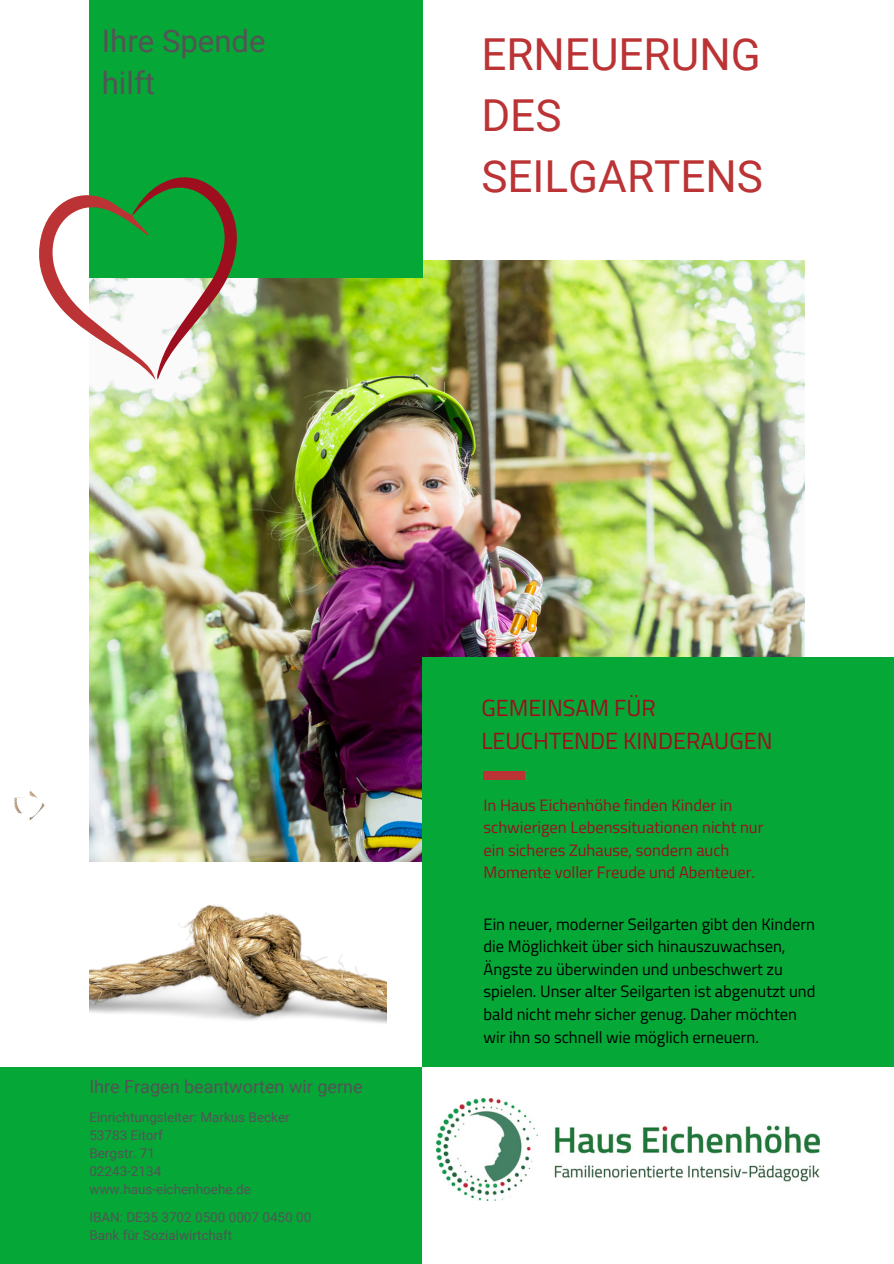
<style>
.page{position:relative;width:894px;height:1264px;background:#fff}
.page>*{position:absolute;margin:0;border:0;box-sizing:border-box;transform-origin:0 0}
.t1{font:44.1px/60.9px "Roboto";color:#bb3334}
.t2{font:31.05px/42.8px "Roboto";color:#545454}
.t3{font:23.4px/32.7px "Titillium Web";color:#9d0e1f}
.t4{font:18px "Roboto";color:#545454}
.t5{font:16.5px/22.5px "Titillium Web";color:#000}
.t6{font:16.5px/22.5px "Titillium Web";color:#9d0e1f}
.t7{font:13.5px "Roboto";color:#545454}
</style>
<div class="page">
<img style="left:89px;top:261px;width:715px;height:600px">
<div style="left:422px;top:657px;width:471px;height:410px;background:#05a737"></div>
<div style="left:89px;top:0;width:333px;height:277px;background:#05a737"></div>
<div style="left:0;top:1067px;width:422px;height:196px;background:#05a737"></div>
<img style="left:89px;top:904px;width:297px;height:120px">
<div style="left:483px;top:771px;width:42px;height:8px;background:#bb3334"></div>
<img style="left:436px;top:1098px;width:383px;height:102px">
<img style="left:14px;top:791px;width:31px;height:30px">
<svg style="left:39px;top:177px;width:199px;height:205px"></svg>
<h3 class="t2" style="left:102px;top:20px;width:165px">Ihre Spende hilft</h3>
<p class="t1" style="left:481px;top:24px;width:283px">ERNEUERUNG<br>DES<br>SEILGARTENS</p>
<p class="t4" style="left:89px;top:1076px;width:275px">Ihre Fragen beantworten wir gerne</p>
<h4 class="t7" style="left:89px;top:1109px;width:202px">Einrichtungsleiter: Markus Becker</h4>
<p class="t7" style="left:89px;top:1127px;width:75px">53783 Eitorf</p>
<p class="t7" style="left:89px;top:1145px;width:67px">Bergstr. 71</p>
<p class="t7" style="left:89px;top:1163px;width:73px">02243-2134</p>
<p class="t7" style="left:89px;top:1181px;width:163px">www.haus-eichenhoehe.de</p>
<p class="t7" style="left:89px;top:1209px;width:223px">IBAN: DE35 3702 0500 0007 0450 00</p>
<p class="t7" style="left:89px;top:1227px;width:144px">Bank für Sozialwirtchaft</p>
<h4 class="t3" style="left:481px;top:691px;width:292px">GEMEINSAM FÜR<br>LEUCHTENDE KINDERAUGEN</h4>
<p class="t6" style="left:483px;top:793px;width:281px">In Haus Eichenhöhe finden Kinder in schwierigen Lebenssituationen nicht nur ein sicheres Zuhause, sondern auch Momente voller Freude und Abenteuer.</p>
<h4 class="t5" style="left:483px;top:912px;width:333px">Ein neuer, moderner Seilgarten gibt den Kindern die Möglichkeit über sich hinauszuwachsen, Ängste zu überwinden und unbeschwert zu spielen. Unser alter Seilgarten ist abgenutzt und bald nicht mehr sicher genug. Daher möchten wir ihn so schnell wie möglich erneuern.</h4>
</div>
